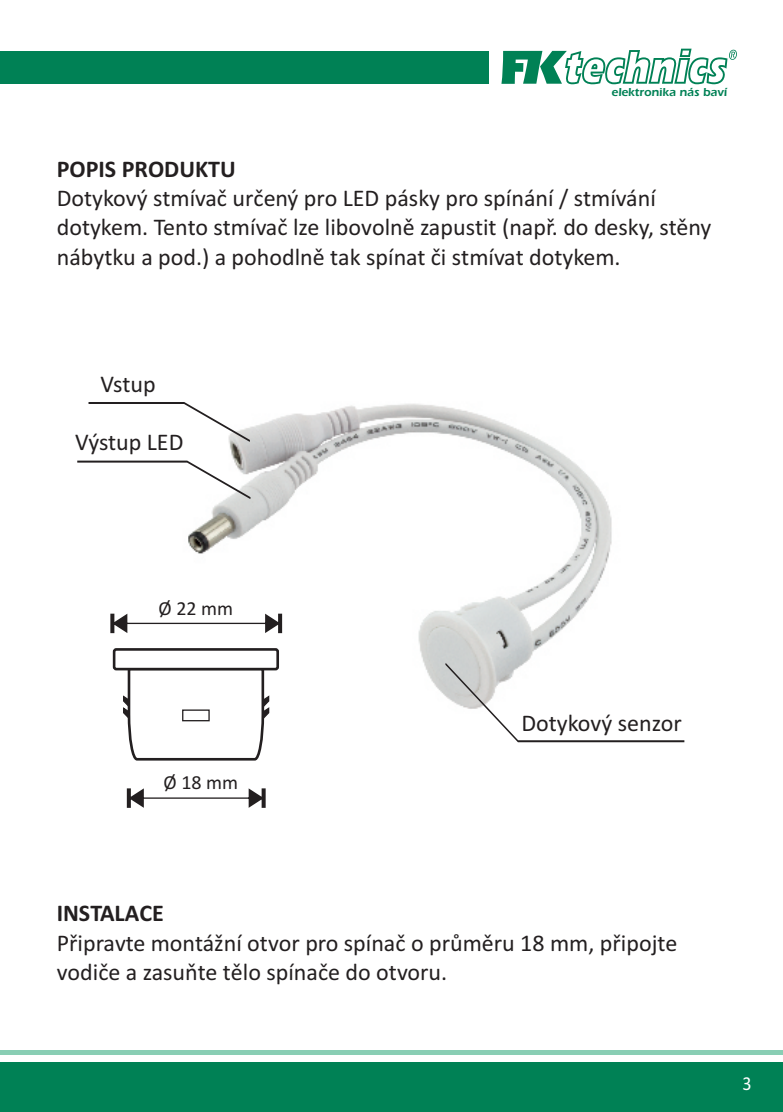
<style>
.page{position:relative;width:783px;height:1112px;background:#fff}
.page>*{position:absolute;margin:0;border:0;box-sizing:border-box;transform-origin:0 0}
.t1{font:24px/29.2px "Calibri";color:#231f20}
.t2{font:700 24px "Calibri";color:#231f20}
.t3{font:20px "Calibri";color:#231f20}
.t4{font:20px "Calibri";color:#fff;scale:.91 1}
.t5{font:900 12px "Erie";color:#008155}
</style>
<div class="page">
<img style="left:188px;top:403px;width:424px;height:292px">
<svg style="left:88px;top:402px;width:163px;height:41px"></svg>
<svg style="left:77px;top:459px;width:174px;height:41px"></svg>
<svg style="left:444px;top:661px;width:241px;height:82px"></svg>
<svg style="left:122px;top:670px;width:148px;height:91px"></svg>
<div style="left:113px;top:648px;width:166px;height:22px;background:#fff;border:3px solid #231f20;border-radius:2px"></div>
<svg style="left:110px;top:613px;width:172px;height:20px"></svg>
<svg style="left:127px;top:788px;width:138px;height:19px"></svg>
<div style="left:0;top:1062px;width:782px;height:49px;background:#008155"></div>
<div style="left:0;top:1050px;width:782px;height:5px;background:#89ceb4"></div>
<div style="left:728px;top:50px;width:8px;height:10px;background:#42a181;border-radius:50%"></div>
<svg style="left:729px;top:50px;width:7px;height:9px"></svg>
<svg style="left:501px;top:49px;width:233px;height:35px"></svg>
<div style="left:0;top:51px;width:488px;height:33px;background:#008155"></div>
<p class="t5" style="left:611px;top:87px;width:117px">elektronika nás baví</p>
<p class="t2" style="left:57px;top:159px;width:180px">POPIS PRODUKTU</p>
<p class="t1" style="left:57px;top:185px;width:656px">Dotykový stmívač určený pro LED pásky pro spínání / stmívání dotykem. Tento stmívač lze libovolně zapustit (např. do desky, stěny nábytku a pod.) a pohodlně tak spínat či stmívat dotykem.</p>
<p class="t1" style="left:101px;top:371px;width:57px">Vstup</p>
<p class="t1" style="left:75px;top:430px;width:110px">Výstup LED</p>
<p class="t3" style="left:158px;top:599px;width:76px">Ø 22 mm</p>
<p class="t3" style="left:163px;top:774px;width:76px">Ø 18 mm</p>
<p class="t1" style="left:521px;top:710px;width:162px">Dotykový senzor</p>
<p class="t2" style="left:57px;top:903px;width:108px">INSTALACE</p>
<p class="t1" style="left:57px;top:929px;width:622px">Připravte montážní otvor pro spínač o průměru 18 mm, připojte vodiče a zasuňte tělo spínače do otvoru.</p>
<p class="t4" style="left:742px;top:1075px;width:12px">3</p>
</div>
